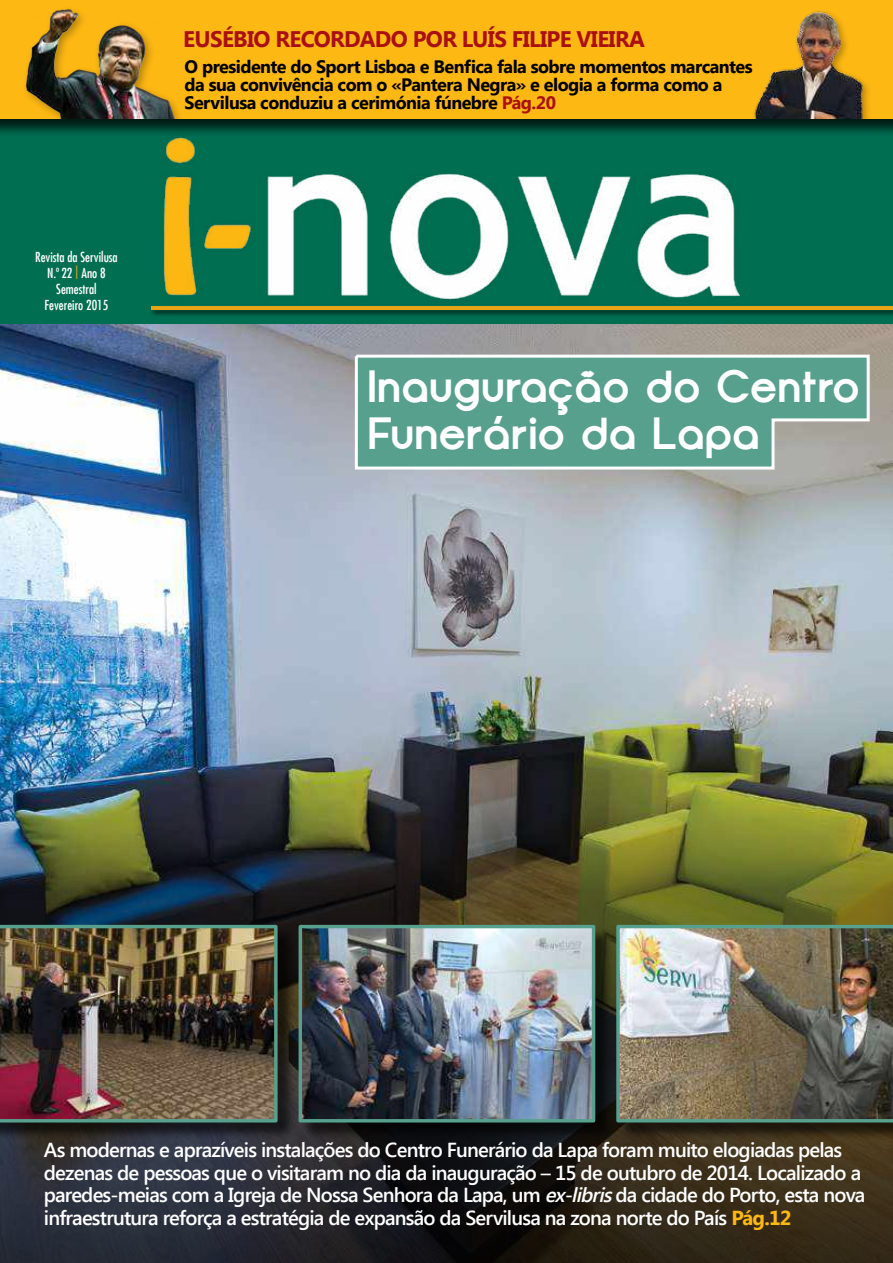
<style>
.page{position:relative;width:893px;height:1263px;background:#fff}
.page>*{position:absolute;margin:0;border:0;box-sizing:border-box;transform-origin:0 0}
.t1{font:700 45px/46.5px "Opificio";letter-spacing:.02em;color:#fff}
.t2{font:700 22.5px "Segoe UI";letter-spacing:-.03em;color:#aa0f14}
.t3{font:600 20.25px/22.5px "Segoe UI";letter-spacing:-.04em;color:#fff}
.t4{font:700 18px/18px "Segoe UI";letter-spacing:-.03em;color:#000}
.t5{font:condensed 13.5px/16.2px "Futura LT";color:#fff;text-align:center}
.s1{color:#aa0f14}
.s2{font-style:italic}
.s3{font-weight:700;color:#fdb813}
</style>
<div class="page">
<img style="left:0;top:326px;width:893px;height:394px">
<svg style="left:353px;top:353px;width:518px;height:118px;background:#6aa697"></svg>
<div style="left:0;top:0;width:893px;height:126px;background:#fdb813"></div>
<div style="left:19px;top:5px;width:181px;height:115px;background:#000;opacity:.75"></div>
<img style="left:0;top:720px;width:893px;height:543px">
<div style="left:0;top:927px;width:296px;height:214px;background:#000;opacity:.6"></div>
<img style="left:0;top:925px;width:278px;height:197px">
<div style="left:301px;top:927px;width:313px;height:214px;background:#000;opacity:.6"></div>
<img style="left:303px;top:929px;width:288px;height:189px">
<div style="left:299px;top:925px;width:296px;height:197px;border:3px solid #58a08e"></div>
<div style="left:618px;top:927px;width:275px;height:214px;background:#000;opacity:.6"></div>
<img style="left:616px;top:925px;width:277px;height:197px">
<img style="left:754px;top:11px;width:115px;height:106px">
<div style="left:0;top:117px;width:893px;height:209px;background:#000;opacity:.75"></div>
<div style="left:149px;top:305px;width:744px;height:13px;background:#000;opacity:.75"></div>
<hr style="left:151px;top:307px;width:742px;height:3px;background:#e4a615">
<img style="left:145px;top:113px;width:607px;height:196px">
<p class="t2" style="left:183px;top:23px;width:447px">EUSÉBIO recordado po r LUÍS FILIPE VIEIRA</p>
<p class="t5" style="left:35px;top:248px;width:84px">Revista da Servilusa<br>N.º 22 <sup>|</sup> Ano 8<br>Semestral<br>Fevereiro 2015</p>
<p class="t4" style="left:185px;top:56px;width:570px">O presidente do Sport Lisboa e Benfica fala sobre momentos marcantes da sua convivência com o «Pantera Negra» e elogia a forma como a<br>Servilusa conduziu a cerimónia fúnebre <span class="s1">Pág.20</span></p>
<h1 class="t1" style="left:368px;top:364px;width:493px">Inauguração do Centro<br>Funerário da Lapa</h1>
<p class="t3" style="left:44px;top:1138px;width:823px">As modernas e aprazíveis instalações do Centro Funerário da Lapa foram muito elogiadas pelas dezenas de pessoas que o visitaram no dia da inauguração – 15 de outubro de 2014. Localizado a paredes-meias com a Igreja de Nossa Senhora da Lapa, um <span class="s2">ex-libris</span>da cidade do Porto, esta nova infraestrutura reforça a estratégia de expansão da Servilusa na zona norte do País <span class="s3">Pág.12</span></p>
</div>
